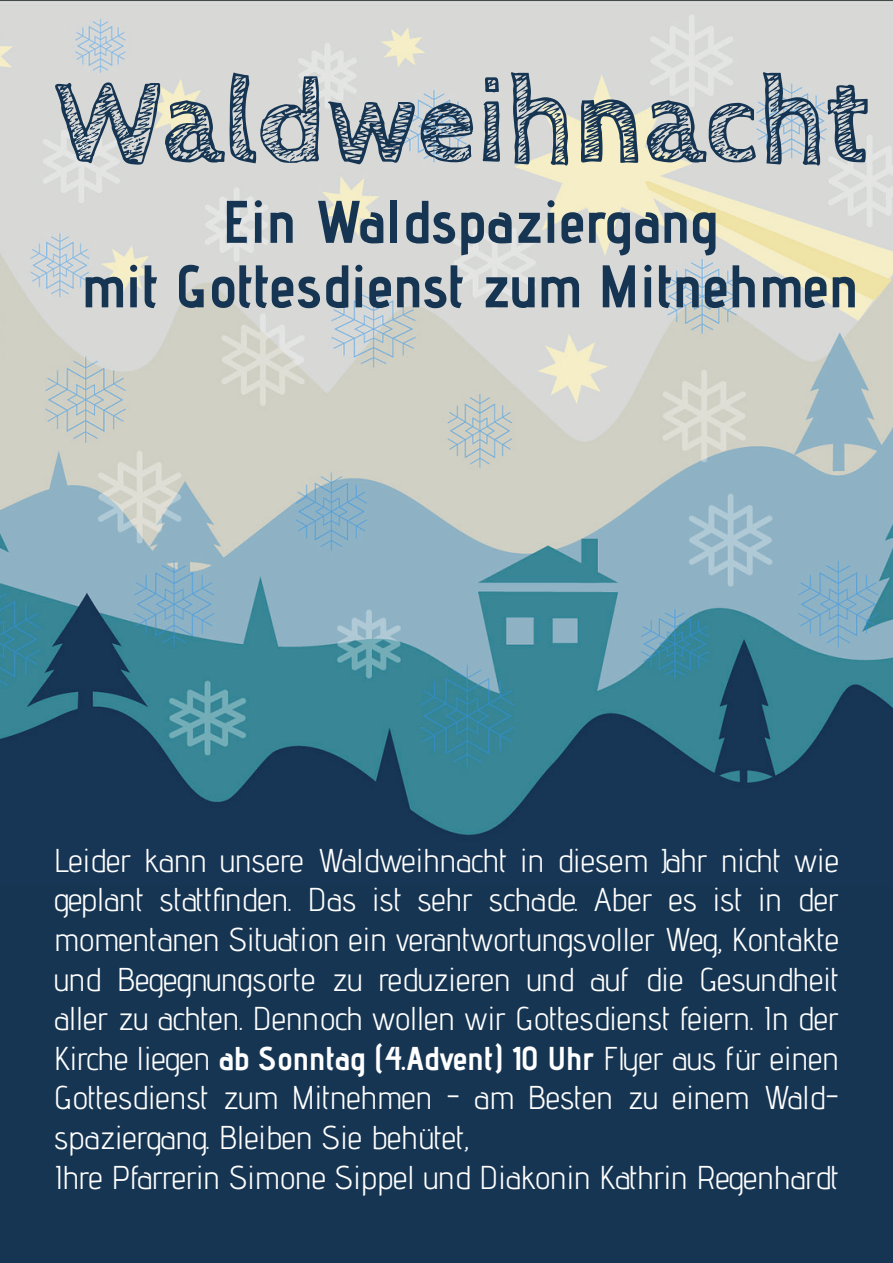
<style>
.page{position:relative;width:893px;height:1263px;background:#fff}
.page>*{position:absolute;margin:0;border:0;box-sizing:border-box;transform-origin:0 0}
.t1{font:700 121.5px "Cabin Sketch";color:#163553}
.t2{font:700 60px/64.5px "Advent Pro";color:#163553;text-align:center}
.t3{font:33px/39.6px "Advent Pro";color:#fff}
.s1{font-weight:700}
</style>
<div class="page">
<img style="left:0;top:0;width:893px;height:887px">
<div style="left:1px;top:887px;width:891px;height:375px;background:#163553"></div>
<div style="left:0;top:887px;width:893px;height:376px;border:2px solid #163553"></div>
<h1 class="t1" style="left:54px;top:54px;width:817px">Waldweihnacht</h1>
<h2 class="t2" style="left:81px;top:189px;width:779px">Ein Waldspaziergang<br>mit Gottesdienst zum Mitnehmen</h2>
<p class="t3" style="left:54px;top:839px;width:786px">Leider kann unsere Waldweihnacht in diesem Jahr nicht wie geplant stattfinden. Das ist sehr schade. Aber es ist in der momentanen Situation ein verantwortungsvoller Weg, Kontakte und Begegnungsorte zu reduzieren und auf die Gesundheit aller zu achten. Dennoch wollen wir Gottesdienst feiern. In der Kirche liegen <span class="s1">ab Sonntag (4.Advent) 10 Uhr</span> Flyer aus für einen Gottesdienst zum Mitnehmen - am Besten zu einem Wald&shy;spaziergang. Bleiben Sie behütet,<br>Ihre Pfarrerin Simone Sippel und Diakonin Kathrin Regenhardt</p>
</div>
